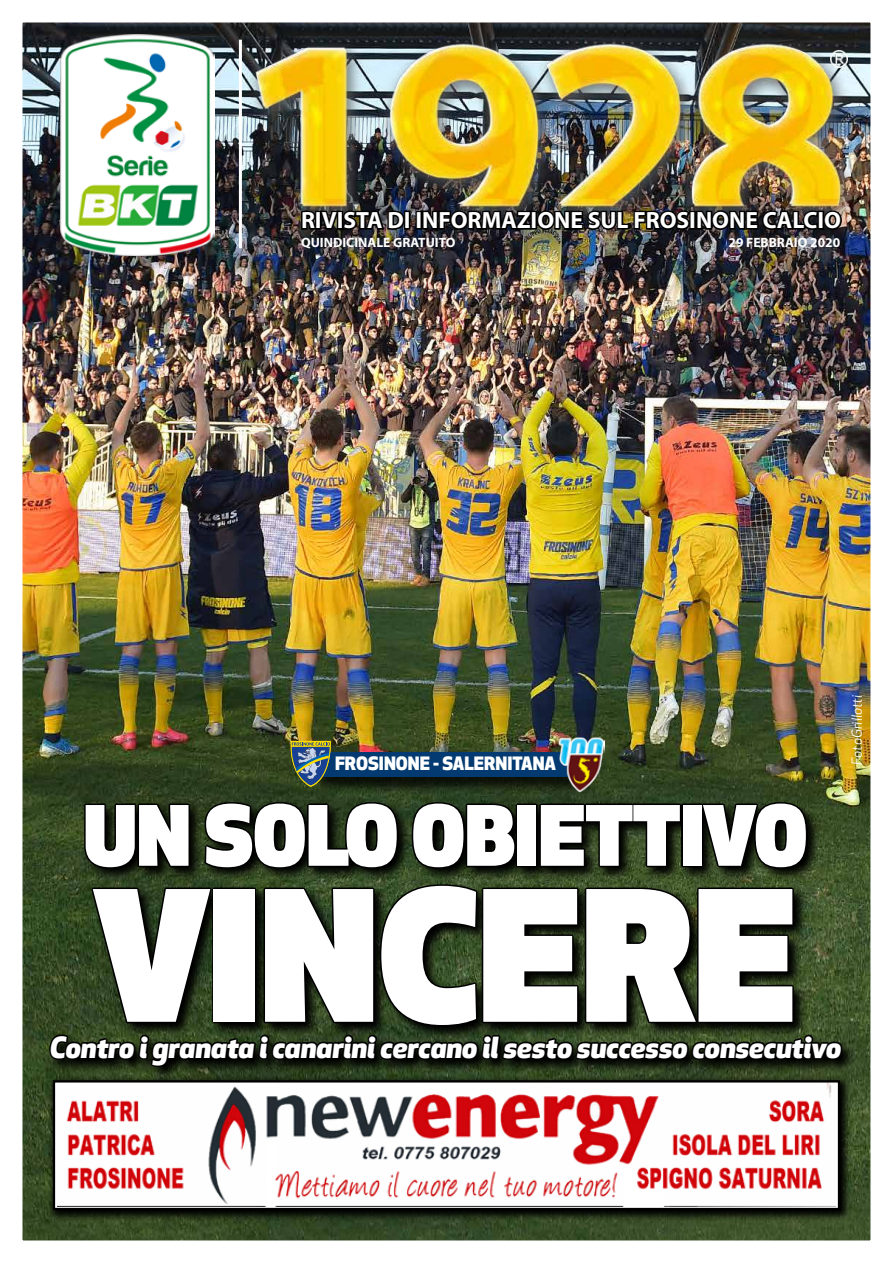
<style>
.page{position:relative;width:893px;height:1263px;background:#fff}
.page>*{position:absolute;margin:0;border:0;box-sizing:border-box;transform-origin:0 0}
.t1{font:900 177px "Apex New";color:#fff}
.t2{font:900 81px "Apex New";color:#fff}
.t3{font:italic 800 28.5px "Apex New";color:#fff}
.t4{font:700 23.55px "Myriad Pro";color:#fff}
.t5{font:800 18px "Apex New";color:#fff}
.t6{font:700 13.5px "Myriad Pro";color:#fff}
.t7{font:italic 13.5px "Apex New";color:#fff}
</style>
<div class="page">
<img style="left:23px;top:23px;width:847px;height:1217px">
<svg style="left:48px;top:800px;width:809px;height:281px;background:#324322"></svg>
<svg style="left:83px;top:802px;width:109px;height:68px;background:#090d06"></svg>
<svg style="left:203px;top:800px;width:197px;height:70px;background:#0b1008"></svg>
<svg style="left:410px;top:800px;width:107px;height:70px;background:#0a1008"></svg>
<div style="left:516px;top:803px;width:22px;height:64px;border:3px solid #000"></div>
<svg style="left:538px;top:802px;width:145px;height:67px;background:#0f150b"></svg>
<div style="left:681px;top:803px;width:22px;height:64px;border:3px solid #000"></div>
<svg style="left:699px;top:800px;width:110px;height:70px;background:#0c1108"></svg>
<svg style="left:48px;top:883px;width:797px;height:192px;background:#141b0d"></svg>
<div style="left:313px;top:754px;width:286px;height:41px;background:#000;opacity:.75"></div>
<div style="left:311px;top:752px;width:269px;height:24px;background:#023a71"></div>
<img style="left:558px;top:736px;width:47px;height:57px">
<svg style="left:291px;top:741px;width:40px;height:46px;background:#5f746b"></svg>
<img style="left:60px;top:34px;width:155px;height:222px">
<img style="left:233px;top:28px;width:617px;height:198px">
<img style="left:300px;top:190px;width:106px;height:67px">
<div style="left:404px;top:211px;width:7px;height:19px;border:3px solid #000"></div>
<div style="left:415px;top:211px;width:7px;height:19px;border:3px solid #000"></div>
<img style="left:421px;top:184px;width:422px;height:55px">
<hr style="left:239px;top:40px;width:3px;height:208px;background:#fff">
<img style="left:830px;top:50px;width:18px;height:18px">
<svg style="left:48px;top:1075px;width:803px;height:146px;background:#29351f"></svg>
<img style="left:57px;top:1083px;width:778px;height:123px">
<div style="left:53px;top:1080px;width:787px;height:130px;border:2px solid #000"></div>
<p class="t4" style="left:301px;top:205px;width:542px">RIVISTA DI INFORMAZIONE SUL FROSINONE CALCIO</p>
<p class="t6" style="left:301px;top:233px;width:156px">QUINDICINALE GRATUITO</p>
<p class="t6" style="left:729px;top:234px;width:113px">29 FEBBRAIO 2020</p>
<p class="t5" style="left:335px;top:751px;width:223px">FROSINONE - SALERNITANA</p>
<p class="t7" style="left:848px;top:765px;width:71px;rotate:-90deg">FotoGrillotti</p>
<h2 class="t2" style="left:84px;top:782px;width:725px">UN SOLO OBIETTIVO</h2>
<h1 class="t1" style="left:95px;top:838px;width:703px">VINCERE</h1>
<p class="t3" style="left:50px;top:1027px;width:793px">Contro i granata i canarini cercano il sesto successo consecutivo</p>
</div>
